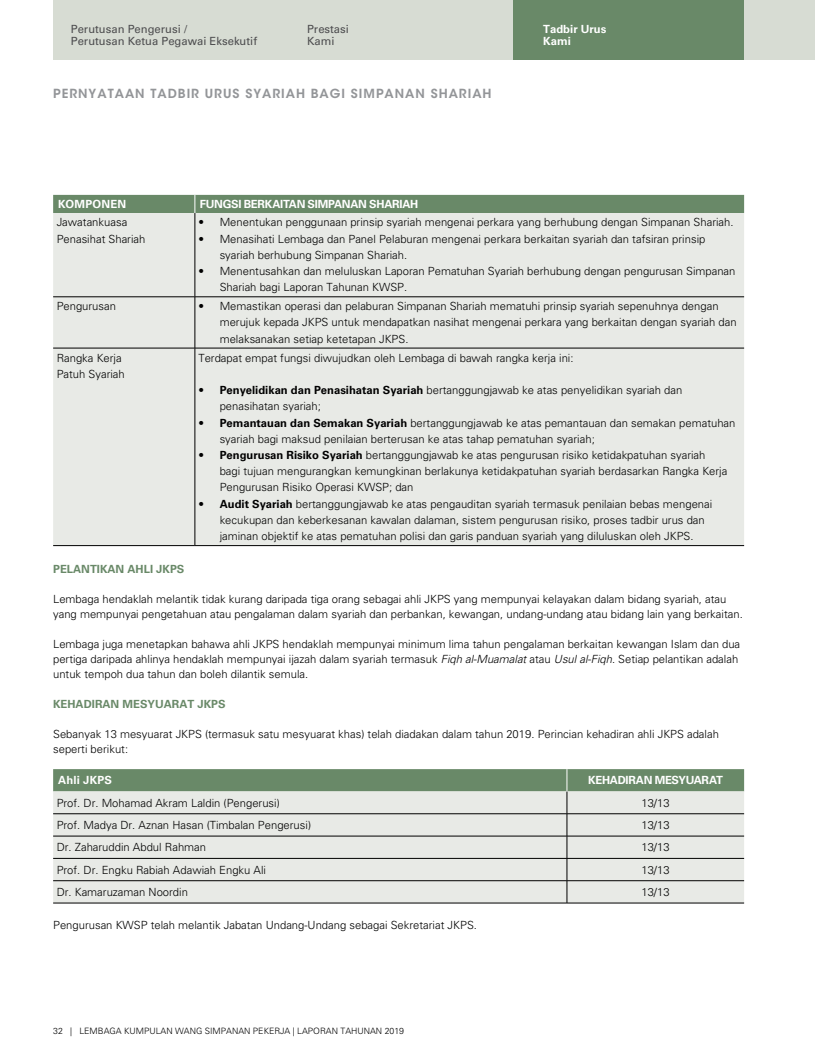
<style>
.page{position:relative;width:815px;height:1063px;background:#fff}
.page>*{position:absolute;margin:0;border:0;box-sizing:border-box;transform-origin:0 0}
.t1{font:600 12.5px "ITC Avant Garde Std";letter-spacing:.08em;color:#939598}
.t2{font:300 11.25px/16.2px "Univers LT Std";color:#000}
.t3{font:11.25px/12.5px "Univers LT Std";color:#4d4d4f}
.t4{font:700 11.25px "Univers LT Std";letter-spacing:-.02em;color:#fff}
.t5{font:700 11.25px "Univers LT Std";color:#698968}
.t6{font:700 11.25px "Univers LT Std";letter-spacing:.02em;color:#fff}
.t7{font:700 11.25px/12.5px "Univers LT Std";color:#fff}
.t8{font:300 8.75px "Univers LT Std";color:#000}
.s1{font-weight:700}
.s2{font-style:italic}
</style>
<div class="page">
<div style="left:53px;top:0;width:762px;height:60px;background:#d7dcd3"></div>
<div style="left:514px;top:0;width:230px;height:60px;background:#698968"></div>
<div style="left:53px;top:213px;width:691px;height:332px;background:#e8eae6"></div>
<hr style="left:195px;top:213px;width:1px;height:84px;background:#000">
<hr style="left:53px;top:297px;width:142px;height:1px;background:#000">
<hr style="left:195px;top:297px;width:549px;height:1px;background:#000">
<hr style="left:195px;top:297px;width:1px;height:51px;background:#000">
<hr style="left:195px;top:348px;width:1px;height:197px;background:#000">
<div style="left:53px;top:195px;width:691px;height:18px;background:#698968"></div>
<hr style="left:53px;top:348px;width:142px;height:1px;background:#000">
<hr style="left:195px;top:348px;width:549px;height:1px;background:#000">
<hr style="left:53px;top:545px;width:142px;height:1px;background:#000">
<hr style="left:195px;top:545px;width:549px;height:1px;background:#000">
<svg style="left:53px;top:769px;width:691px;height:134px;background:#cdd4cb"></svg>
<hr style="left:53px;top:836px;width:514px;height:1px;background:#000">
<hr style="left:567px;top:836px;width:177px;height:1px;background:#000">
<hr style="left:53px;top:858px;width:514px;height:1px;background:#000">
<hr style="left:567px;top:858px;width:177px;height:1px;background:#000">
<hr style="left:53px;top:881px;width:514px;height:1px;background:#000">
<hr style="left:567px;top:881px;width:177px;height:1px;background:#000">
<hr style="left:53px;top:903px;width:514px;height:1px;background:#000">
<hr style="left:567px;top:903px;width:177px;height:1px;background:#000">
<p class="t3" style="left:71px;top:23px;width:188px">Perutusan Pengerusi /<br>Perutusan Ketua Pegawai Eksekutif</p>
<p class="t3" style="left:307px;top:23px;width:43px">Prestasi<br>Kami</p>
<p class="t7" style="left:543px;top:23px;width:65px">Tadbir Urus<br>Kami</p>
<p class="t1" style="left:53px;top:85px;width:440px">PERNYATAAN TADBIR URUS SYARIAH BAGI SIMPANAN SHARIAH</p>
<p class="t6" style="left:58px;top:197px;width:70px">KOMPONEN</p>
<p class="t4" style="left:200px;top:197px;width:220px">FUNGSI BERKAITAN SIMPANAN SHARIAH</p>
<p class="t2" style="left:57px;top:214px;width:90px">Jawatankuasa<br>Penasihat Shariah</p>
<p class="t2" style="left:198px;top:214px;width:537px">• Menentukan penggunaan prinsip syariah mengenai perkara yang berhubung dengan Simpanan Shariah.</p>
<p class="t2" style="left:220px;top:231px;width:487px;text-indent:-21px">• Menasihati Lembaga dan Panel Pelaburan mengenai perkara berkaitan syariah dan tafsiran prinsip syariah berhubung Simpanan Shariah.</p>
<p class="t2" style="left:220px;top:263px;width:517px;text-indent:-21px">• Menentusahkan dan meluluskan Laporan Pematuhan Syariah berhubung dengan pengurusan Simpanan<br>Shariah bagi Laporan Tahunan KWSP.</p>
<p class="t2" style="left:57px;top:298px;width:61px">Pengurusan</p>
<p class="t2" style="left:220px;top:298px;width:519px;text-indent:-21px">• Memastikan operasi dan pelaburan Simpanan Shariah mematuhi prinsip syariah sepenuhnya dengan merujuk kepada JKPS untuk mendapatkan nasihat mengenai perkara yang berkaitan dengan syariah dan melaksanakan setiap ketetapan JKPS.</p>
<p class="t2" style="left:57px;top:349px;width:70px">Rangka Kerja<br>Patuh Syariah</p>
<p class="t2" style="left:198px;top:349px;width:377px">Terdapat empat fungsi diwujudkan oleh Lembaga di bawah rangka kerja ini:</p>
<p class="t2" style="left:220px;top:382px;width:464px;text-indent:-21px">• <span class="s1">Penyelidikan dan Penasihatan Syariah</span> bertanggungjawab ke atas penyelidikan syariah dan penasihatan syariah;</p>
<p class="t2" style="left:220px;top:414px;width:517px;text-indent:-21px">• <span class="s1">Pemantauan dan Semakan Syariah</span> bertanggungjawab ke atas pemantauan dan semakan pematuhan syariah bagi maksud penilaian berterusan ke atas tahap pematuhan syariah;</p>
<p class="t2" style="left:220px;top:447px;width:509px;text-indent:-21px">• <span class="s1">Pengurusan Risiko Syariah</span> bertanggungjawab ke atas pengurusan risiko ketidakpatuhan syariah bagi tujuan mengurangkan kemungkinan berlakunya ketidakpatuhan syariah berdasarkan Rangka Kerja<br>Pengurusan Risiko Operasi KWSP; dan</p>
<p class="t2" style="left:220px;top:496px;width:494px;text-indent:-21px">• <span class="s1">Audit Syariah</span> bertanggungjawab ke atas pengauditan syariah termasuk penilaian bebas mengenai kecukupan dan keberkesanan kawalan dalaman, sistem pengurusan risiko, proses tadbir urus dan jaminan objektif ke atas pematuhan polisi dan garis panduan syariah yang diluluskan oleh JKPS.</p>
<p class="t5" style="left:53px;top:562px;width:133px">PELANTIKAN AHLI JKPS</p>
<p class="t2" style="left:53px;top:591px;width:691px;line-height:15px">Lembaga hendaklah melantik tidak kurang daripada tiga orang sebagai ahli JKPS yang mempunyai kelayakan dalam bidang syariah, atau yang mempunyai pengetahuan atau pengalaman dalam syariah dan perbankan, kewangan, undang-undang atau bidang lain yang berkaitan.</p>
<p class="t2" style="left:53px;top:636px;width:689px;line-height:15px">Lembaga juga menetapkan bahawa ahli JKPS hendaklah mempunyai minimum lima tahun pengalaman berkaitan kewangan Islam dan dua pertiga daripada ahlinya hendaklah mempunyai ijazah dalam syariah termasuk <span class="s2">Fiqh al-Muamalat</span> atau <span class="s2">Usul al-Fiqh</span>. Setiap pelantikan adalah untuk tempoh dua tahun dan boleh dilantik semula.</p>
<p class="t5" style="left:53px;top:697px;width:174px">KEHADIRAN MESYUARAT JKPS</p>
<p class="t2" style="left:53px;top:726px;width:667px;line-height:15px">Sebanyak 13 mesyuarat JKPS (termasuk satu mesyuarat khas) telah diadakan dalam tahun 2019. Perincian kehadiran ahli JKPS adalah seperti berikut:</p>
<p class="t6" style="left:58px;top:774px;width:56px">Ahli JKPS</p>
<p class="t4" style="left:588px;top:774px;width:136px">KEHADIRAN MESYUARAT</p>
<p class="t2" style="left:57px;top:795px;width:225px">Prof. Dr. Mohamad Akram Laldin (Pengerusi)</p>
<p class="t2" style="left:641px;top:795px;width:30px">13/13</p>
<p class="t2" style="left:57px;top:817px;width:256px">Prof. Madya Dr. Aznan Hasan (Timbalan Pengerusi)</p>
<p class="t2" style="left:641px;top:817px;width:30px">13/13</p>
<p class="t2" style="left:57px;top:839px;width:151px">Dr. Zaharuddin Abdul Rahman</p>
<p class="t2" style="left:641px;top:839px;width:30px">13/13</p>
<p class="t2" style="left:57px;top:862px;width:211px">Prof. Dr. Engku Rabiah Adawiah Engku Ali</p>
<p class="t2" style="left:641px;top:862px;width:30px">13/13</p>
<p class="t2" style="left:57px;top:884px;width:133px">Dr. Kamaruzaman Noordin</p>
<p class="t2" style="left:641px;top:884px;width:30px">13/13</p>
<p class="t2" style="left:53px;top:917px;width:425px">Pengurusan KWSP telah melantik Jabatan Undang-Undang sebagai Sekretariat JKPS.</p>
<p class="t8" style="left:53px;top:1026px;width:353px">32 | LEMBAGA KUMPULAN WANG SIMPANAN PEKERJA | LAPORAN TAHUNAN 2019</p>
</div>
